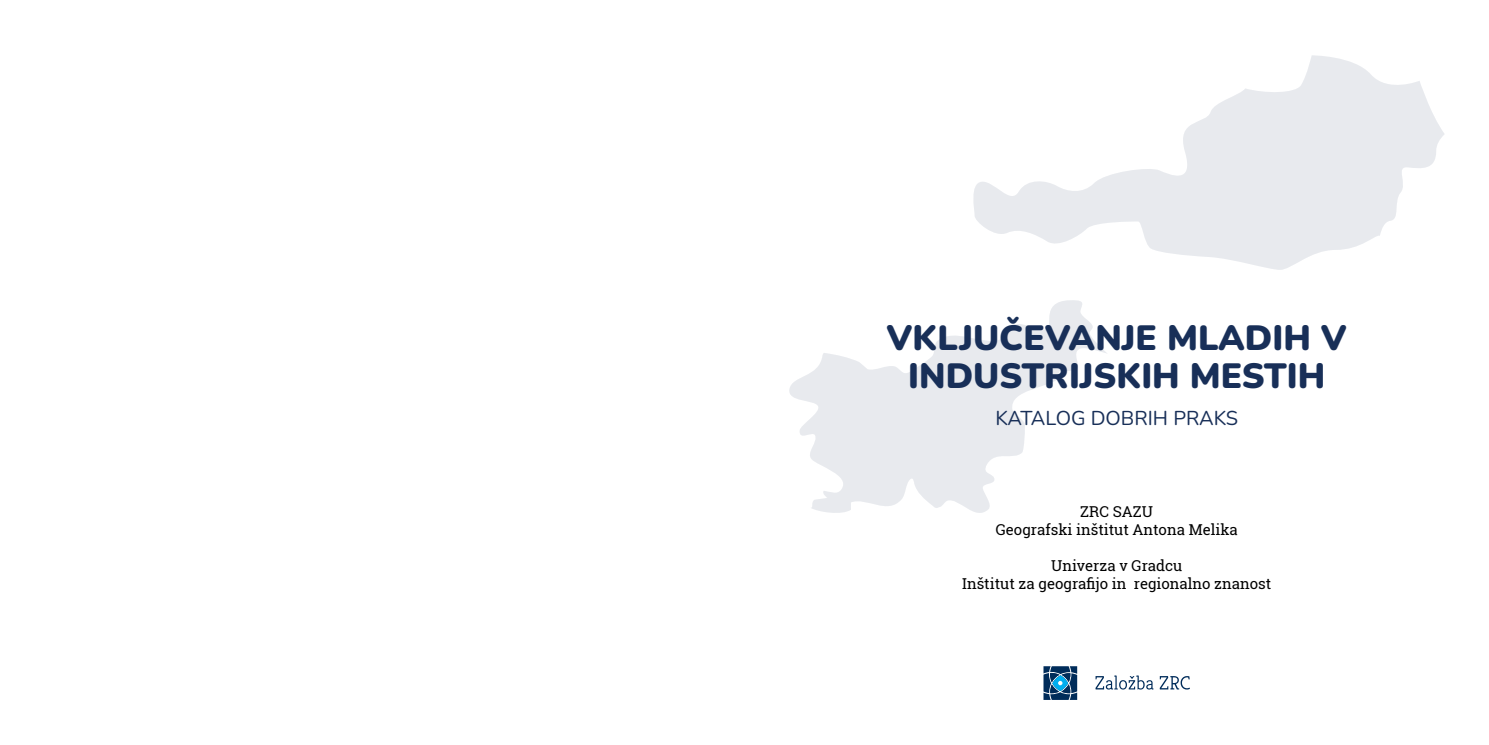
<style>
.page{position:relative;width:1489px;height:745px;background:#fff}
.page>*{position:absolute;margin:0;border:0;box-sizing:border-box;transform-origin:0 0}
.t1{font:900 35px/37.5px "Nunito";color:#182f58;text-align:center}
.t2{font:20px "Nunito";color:#182f58}
.t3{font:15px/18px "Roboto Slab";color:#000;text-align:center}
</style>
<div class="page">
<svg style="left:789px;top:300px;width:317px;height:213px;fill:#e9ebef"></svg>
<svg style="left:973px;top:55px;width:471px;height:215px"></svg>
<svg style="left:1043px;top:666px;width:34px;height:33px"></svg>
<svg style="left:1095px;top:675px;width:58px;height:14px"></svg>
<svg style="left:1159px;top:676px;width:30px;height:13px"></svg>
<h1 class="t1" style="left:886px;top:318px;width:462px">VKLJUČEVANJE MLADIH V<br>INDUSTRIJSKIH MESTIH</h1>
<h2 class="t2" style="left:995px;top:404px;width:244px">KATALOG DOBRIH PRAKS</h2>
<p class="t3" style="left:995px;top:501px;width:243px">ZRC SAZU<br>Geografski inštitut Antona Melika</p>
<p class="t3" style="left:962px;top:555px;width:311px">Univerza v Gradcu<br>Inštitut za geografijo in regionalno znanost</p>
</div>
